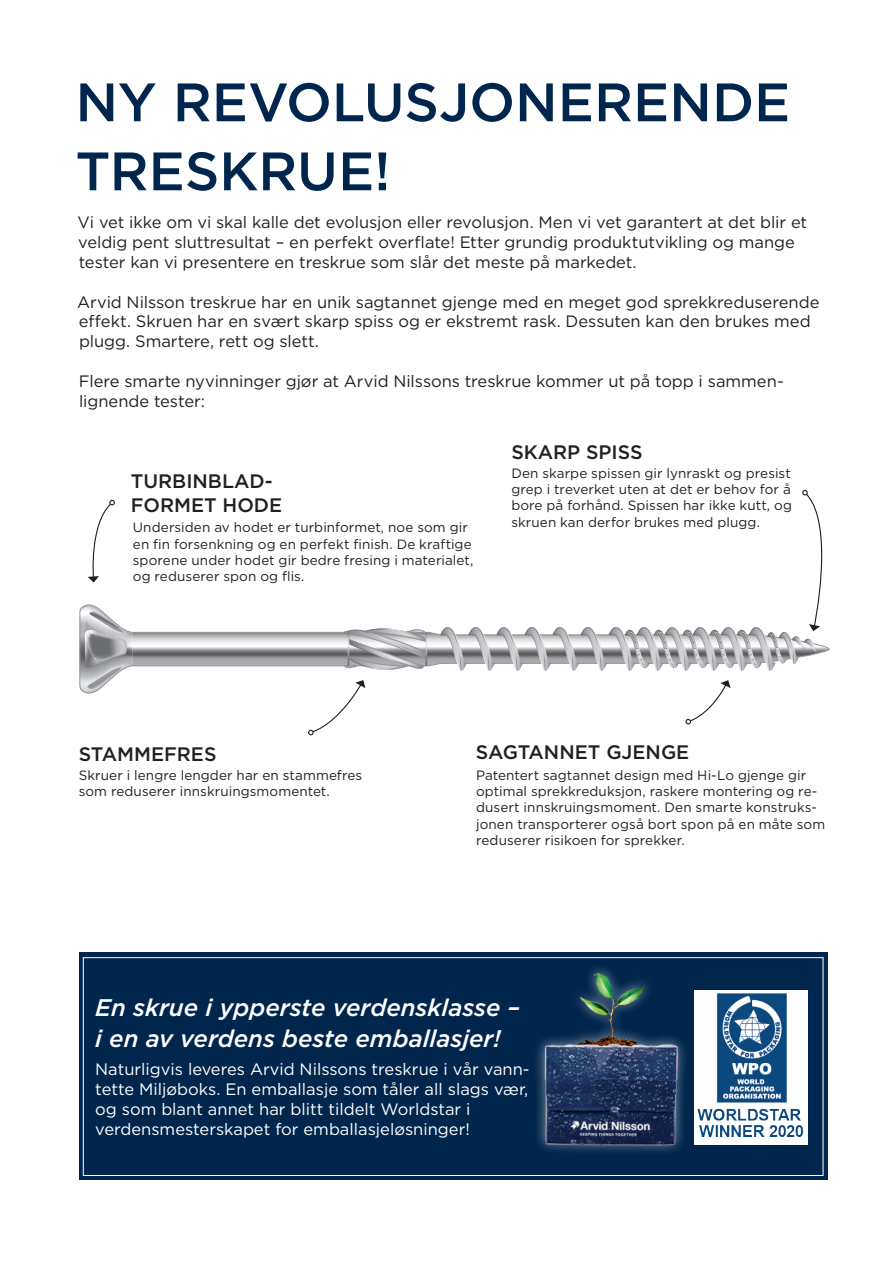
<style>
.page{position:relative;width:893px;height:1263px;background:#fff}
.page>*{position:absolute;margin:0;border:0;box-sizing:border-box;transform-origin:0 0}
.t1{font:500 54px/69px "Gotham HTF";color:#01264d}
.t2{font:italic 500 24px/31px "Gotham HTF";color:#fff}
.t3{font:500 19.5px/23.4px "Gotham HTF";color:#231f20}
.t4{font:16.5px/19.8px "Gotham HTF";letter-spacing:-.005em;color:#231f20}
.t5{font:16.5px/19.8px "Gotham HTF";color:#fff}
.t6{font:13.5px/16.2px "Gotham HTF";letter-spacing:.005em;color:#231f20}
</style>
<div class="page">
<div style="left:79px;top:952px;width:749px;height:227px;background:#01264d"></div>
<div style="left:695px;top:990px;width:113px;height:155px;background:#fff"></div>
<img style="left:698px;top:994px;width:106px;height:143px">
<div style="left:533px;top:962px;width:155px;height:193px;background:#fff;opacity:.54"></div>
<img style="left:542px;top:965px;width:138px;height:185px">
<div style="left:83px;top:957px;width:740px;height:219px;border:1px solid #fff"></div>
<div style="left:308px;top:729px;width:6px;height:7px;border:1px solid #231f20;border-radius:2px"></div>
<svg style="left:79px;top:490px;width:751px;height:243px"></svg>
<div style="left:685px;top:718px;width:6px;height:7px;border:1px solid #231f20;border-radius:2px"></div>
<h1 class="t1" style="left:75px;top:66px;width:716px">NY REVOLUSJONERENDE<br>TRESKRUE!</h1>
<p class="t4" style="left:78px;top:212px;width:731px">Vi vet ikke om vi skal kalle det evolusjon eller revolusjon. Men vi vet garantert at det blir et veldig pent sluttresultat – en perfekt overflate! Etter grundig produktutvikling og mange tester kan vi presentere en treskrue som slår det meste på markedet.</p>
<p class="t4" style="left:77px;top:292px;width:744px">Arvid Nilsson treskrue har en unik sagtannet gjenge med en meget god sprekkreduserende effekt. Skruen har en svært skarp spiss og er ekstremt rask. Dessuten kan den brukes med plugg. Smartere, rett og slett.</p>
<p class="t4" style="left:79px;top:371px;width:706px">Flere smarte nyvinninger gjør at Arvid Nilssons treskrue kommer ut på topp i sammen&shy;lignende tester:</p>
<h3 class="t3" style="left:131px;top:469px;width:153px">TURBINBLAD-<br>FORMET HODE</h3>
<p class="t6" style="left:133px;top:519px;width:342px">Undersiden av hodet er turbinformet, noe som gir en fin forsenkning og en perfekt finish. De kraftige sporene under hodet gir bedre fresing i materialet, og reduserer spon og flis.</p>
<h3 class="t3" style="left:511px;top:440px;width:133px">SKARP SPISS</h3>
<p class="t6" style="left:511px;top:465px;width:282px;text-align:justify">Den skarpe spissen gir lynraskt og presist grep i treverket uten at det er behov for å bore på forhånd. Spissen har ikke kutt, og skruen kan derfor brukes med plugg.</p>
<h3 class="t3" style="left:79px;top:742px;width:139px">STAMMEFRES</h3>
<h3 class="t3" style="left:476px;top:740px;width:215px">SAGTANNET GJENGE</h3>
<p class="t6" style="left:79px;top:767px;width:285px">Skruer i lengre lengder har en stammefres som reduserer innskruingsmomentet.</p>
<p class="t6" style="left:476px;top:767px;width:351px">Patentert sagtannet design med Hi-Lo gjenge gir optimal sprekkreduksjon, raskere montering og re&shy;dusert innskruingsmoment. Den smarte konstruks&shy;jonen transporterer også bort spon på en måte som reduserer risikoen for sprekker.</p>
<h2 class="t2" style="left:95px;top:992px;width:427px">En skrue i ypperste verdensklasse – i en av verdens beste emballasjer!</h2>
<p class="t5" style="left:95px;top:1059px;width:436px">Naturligvis leveres Arvid Nilssons treskrue i vår vann&shy;tette Miljøboks. En emballasje som tåler all slags vær, og som blant annet har blitt tildelt Worldstar i verdensmesterskapet for emballasjeløsninger!</p>
</div>
